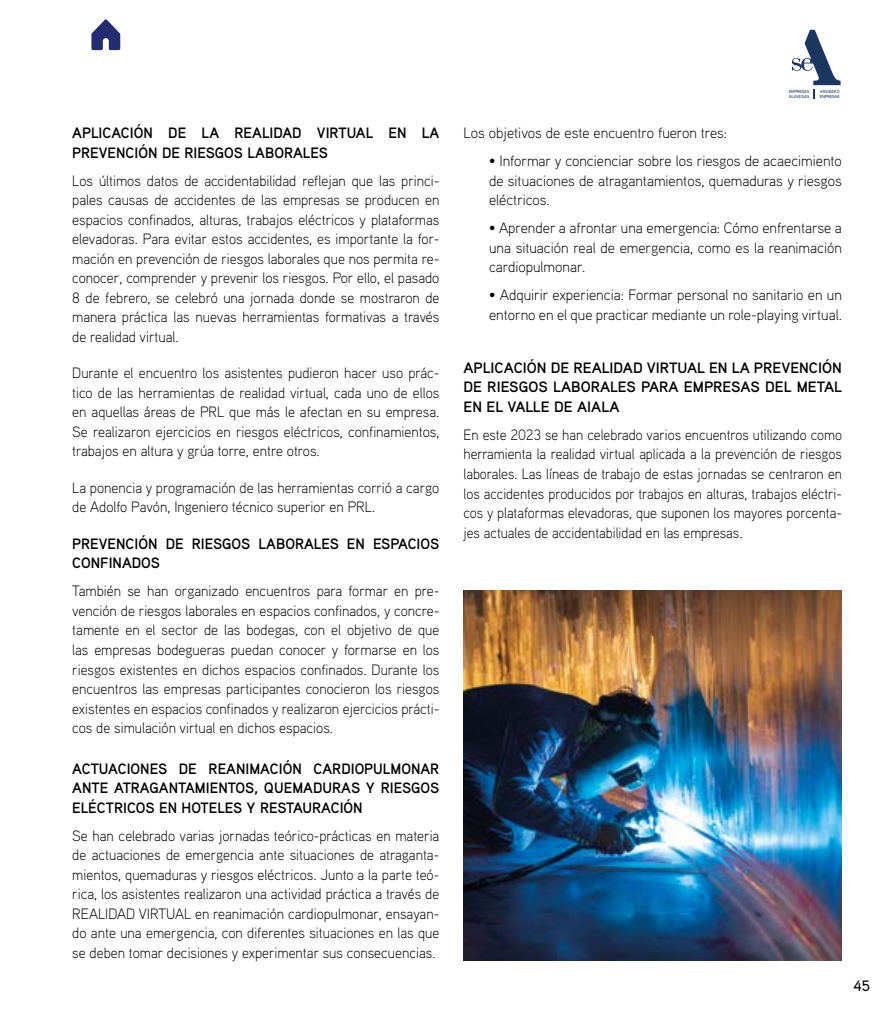
<style>
.page{position:relative;width:893px;height:1021px;background:#fff}
.page>*{position:absolute;margin:0;border:0;box-sizing:border-box;transform-origin:0 0}
.t1{font:300 15px/19.5px "Aaux Pro";color:#000;text-align:justify}
.t2{font:300 15px/19.5px "Aaux Pro";color:#000;text-align:justify;scale:.95 1}
.t3{font:700 15px/19.5px "Aaux Pro";color:#000}
.t4{font:500 15px "Aaux Pro";color:#000}
.t5{font:4.5px/4.8px "DIN Next Rounded LT Pro";letter-spacing:-.05em;color:#1d3660}
</style>
<div class="page">
<svg style="left:792px;top:30px;width:49px;height:68px"></svg>
<img style="left:463px;top:590px;width:379px;height:370px">
<svg style="left:91px;top:19px;width:29px;height:31px"></svg>
<p class="t3" style="left:72px;top:123px;width:369px">APLICACIÓN DE LA REALIDAD VIRTUAL EN LA<br>PREVENCIÓN DE RIESGOS LABORALES</p>
<p class="t1" style="left:72px;top:170px;width:369px">Los últimos datos de accidentabilidad reflejan que las princi&shy;pales causas de accidentes de las empresas se producen en espacios confinados, alturas, trabajos eléctricos y plataformas elevadoras. Para evitar estos accidentes, es importante la for&shy;mación en prevención de riesgos laborales que nos permita re&shy;conocer, comprender y prevenir los riesgos. Por ello, el pasado 8 de febrero, se celebró una jornada donde se mostraron de manera práctica las nuevas herramientas formativas a través de realidad virtual.</p>
<p class="t1" style="left:72px;top:363px;width:369px">Durante el encuentro los asistentes pudieron hacer uso prác&shy;tico de las herramientas de realidad virtual, cada uno de ellos en aquellas áreas de PRL que más le afectan en su empresa.<br>Se realizaron ejercicios en riesgos eléctricos, confinamientos, trabajos en altura y grúa torre, entre otros.</p>
<p class="t1" style="left:72px;top:477px;width:369px">La ponencia y programación de las herramientas corrió a cargo de Adolfo Pavón, Ingeniero técnico superior en PRL.</p>
<p class="t3" style="left:72px;top:533px;width:369px">PREVENCIÓN DE RIESGOS LABORALES EN ESPACIOS<br>CONFINADOS</p>
<p class="t1" style="left:72px;top:581px;width:369px">También se han organizado encuentros para formar en pre&shy;vención de riesgos laborales en espacios confinados, y concre&shy;tamente en el sector de las bodegas, con el objetivo de que las empresas bodegueras puedan conocer y formarse en los riesgos existentes en dichos espacios confinados. Durante los encuentros las empresas participantes conocieron los riesgos existentes en espacios confinados y realizaron ejercicios prácti&shy;cos de simulación virtual en dichos espacios.</p>
<p class="t3" style="left:72px;top:758px;width:369px;text-align:justify">ACTUACIONES DE REANIMACIÓN CARDIOPULMONAR ANTE ATRAGANTAMIENTOS, QUEMADURAS Y RIESGOS ELÉCTRICOS EN HOTELES Y RESTAURACIÓN</p>
<p class="t1" style="left:72px;top:825px;width:369px">Se han celebrado varias jornadas teórico-prácticas en materia de actuaciones de emergencia ante situaciones de atraganta&shy;mientos, quemaduras y riesgos eléctricos. Junto a la parte teó&shy;rica, los asistentes realizaron una actividad práctica a través de REALIDAD VIRTUAL en reanimación cardiopulmonar, ensayan&shy;do ante una emergencia, con diferentes situaciones en las que se deben tomar decisiones y experimentar sus consecuencias.</p>
<p class="t5" style="left:789px;top:89px;width:22px">EMPRESAS<br>ALAVESAS</p>
<p class="t5" style="left:820px;top:89px;width:21px">ARABAKO<br>ENPRESAK</p>
<p class="t1" style="left:463px;top:123px;width:265px">Los objetivos de este encuentro fueron tres:</p>
<p class="t1" style="left:489px;top:151px;width:354px">• Informar y concienciar sobre los riesgos de acaecimiento de situaciones de atragantamientos, quemaduras y riesgos eléctricos.</p>
<p class="t1" style="left:489px;top:218px;width:354px">• Aprender a afrontar una emergencia: Cómo enfrentarse a una situación real de emergencia, como es la reanimación cardiopulmonar.</p>
<p class="t1" style="left:489px;top:285px;width:354px">• Adquirir experiencia: Formar personal no sanitario en un entorno en el que practicar mediante un role-playing virtual.</p>
<p class="t3" style="left:463px;top:357px;width:380px;text-align:justify">APLICACIÓN DE REALIDAD VIRTUAL EN LA PREVENCIÓN DE RIESGOS LABORALES PARA EMPRESAS DEL METAL EN EL VALLE DE AIALA</p>
<p class="t2" style="left:463px;top:424px;width:400px">En este 2023 se han celebrado varios encuentros utilizando como herramienta la realidad virtual aplicada a la prevención de riesgos laborales. Las líneas de trabajo de estas jornadas se centraron en los accidentes producidos por trabajos en alturas, trabajos eléctri&shy;cos y plataformas elevadoras, que suponen los mayores porcenta&shy;jes actuales de accidentabilidad en las empresas.</p>
<p class="t4" style="left:854px;top:976px;width:18px">45</p>
</div>
